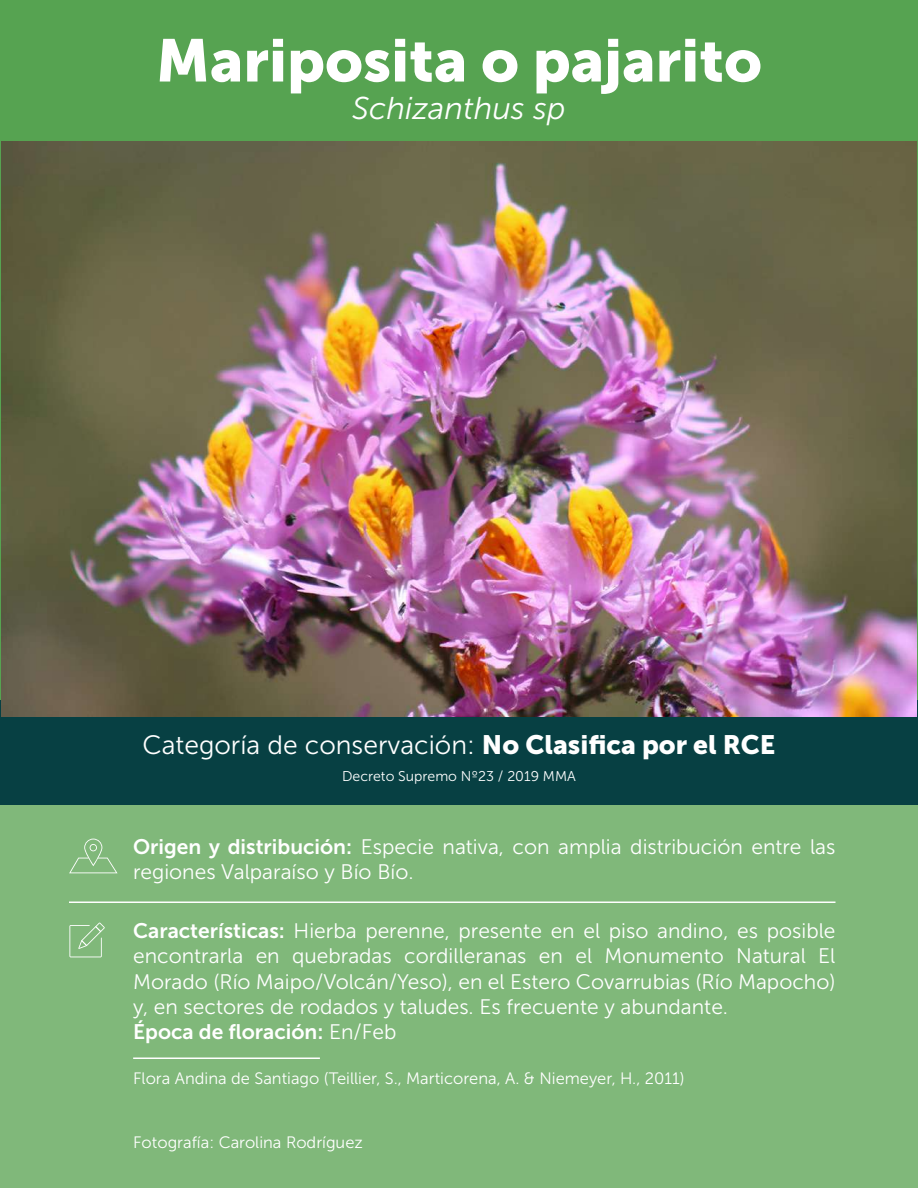
<style>
.page{position:relative;width:918px;height:1188px;background:#fff}
.page>*{position:absolute;margin:0;border:0;box-sizing:border-box;transform-origin:0 0}
.t1{font:59.7px "Museo Sans 900";color:#fff}
.t2{font:italic 31.5px "Museo Sans 300";color:#fff}
.t3{font:26.55px "Museo Sans 300";color:#fff}
.t4{font:21px/25.2px "Museo Sans 300";color:#fff}
.t5{font:21px "Museo Sans 700";color:#fff}
.t6{font:16.5px "Museo Sans 300";color:#fff}
.t7{font:14.1px "Museo Sans 300";color:#fff}
.s1{font-family:"Museo Sans 900"}
.s2{font-family:"Museo Sans 700"}
.s3{font-family:"Museo Sans 300"}
</style>
<div class="page">
<div style="left:0;top:787px;width:918px;height:401px;background:#80b87a"></div>
<div style="left:0;top:0;width:918px;height:734px;background:#56a351"></div>
<div style="left:0;top:700px;width:918px;height:105px;background:#074043"></div>
<svg style="left:69px;top:839px;width:49px;height:34px"></svg>
<svg style="left:69px;top:922px;width:36px;height:35px"></svg>
<img style="left:1px;top:141px;width:916px;height:575px">
<hr style="left:69px;top:902px;width:767px;height:1px;background:#fff">
<hr style="left:133px;top:1058px;width:187px;height:1px;background:#fff">
<h1 class="t1" style="left:156px;top:27px;width:608px">Mariposita o pajarito</h1>
<h2 class="t2" style="left:352px;top:91px;width:215px">Schizanthus sp</h2>
<p class="t3" style="left:142px;top:731px;width:635px">Categoría de conservación: <span class="s1">No Clasifica por el RCE</span></p>
<p class="t7" style="left:342px;top:768px;width:235px">Decreto Supremo Nº23 / 2019 MMA</p>
<p class="t4" style="left:133px;top:834px;width:704px"><span class="s2">Origen y distribución:</span> Especie nativa, con amplia distribución entre las regiones Valparaíso y Bío Bío.</p>
<p class="t4" style="left:133px;top:919px;width:704px;text-align:justify"><span class="s2">Características:</span> Hierba perenne, presente en el piso andino, es posible encontrarla en quebradas cordilleranas en el Monumento Natural El Morado (Río Maipo/Volcán/Yeso), en el Estero Covarrubias (Río Mapocho) y, en sectores de rodados y taludes. Es frecuente y abundante.</p>
<p class="t5" style="left:133px;top:1020px;width:265px">Época de floración: <span class="s3">En/Feb</span></p>
<p class="t6" style="left:133px;top:1070px;width:553px">Flora Andina de Santiago (Teillier, S., Marticorena, A. &amp; Niemeyer, H., 2011)</p>
<p class="t6" style="left:133px;top:1134px;width:231px">Fotografía: Carolina Rodríguez</p>
</div>
